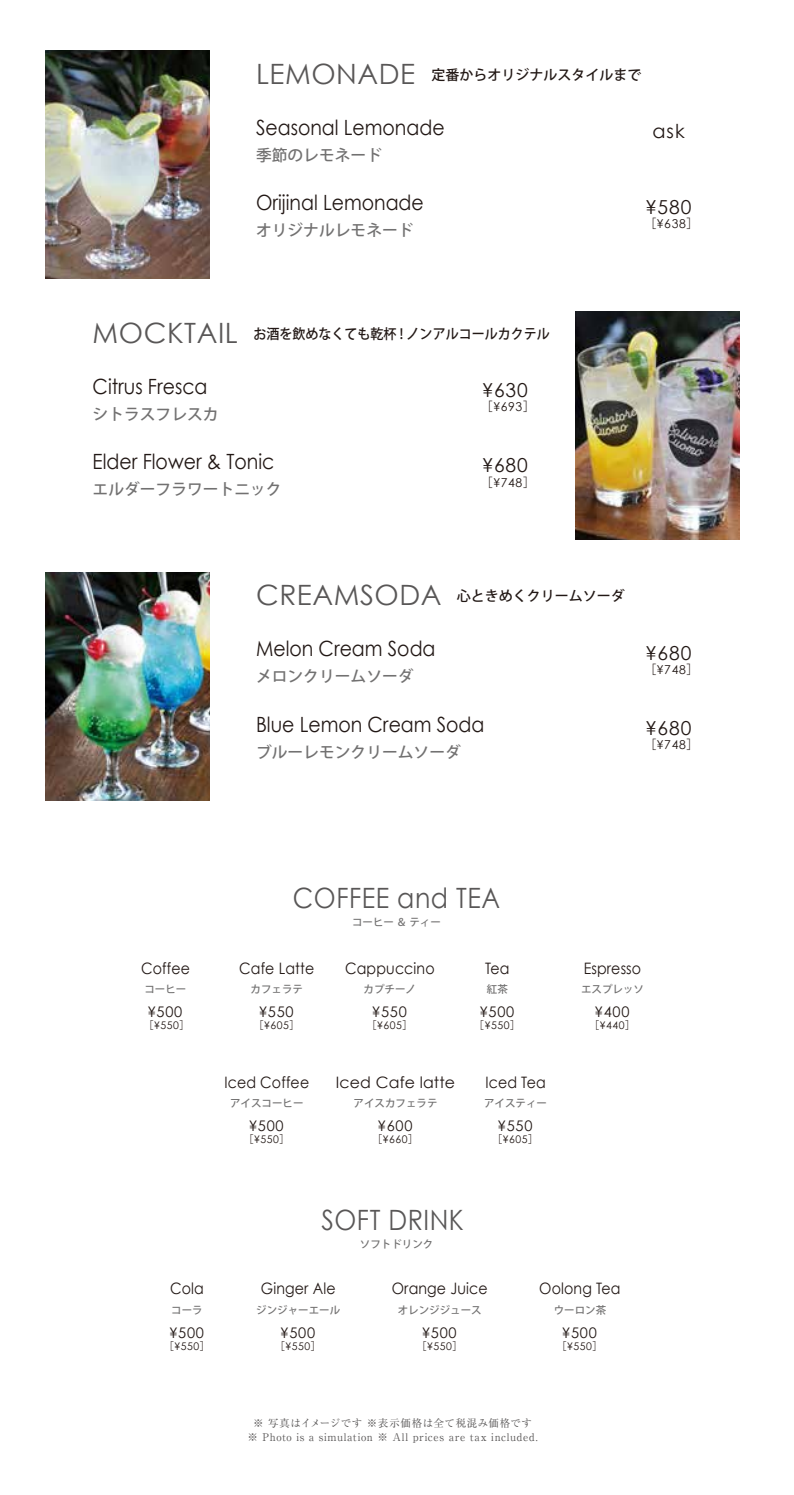
<style>
.page{position:relative;width:794px;height:1495px;background:#fff}
.page>*{position:absolute;margin:0;border:0;box-sizing:border-box;transform-origin:0 0}
.t1{font:28px "Century Gothic";letter-spacing:.02em;color:#595757}
.t2{font:28px "Century Gothic";letter-spacing:.02em;color:#595757;scale:.9 1}
.t3{font:21px "Century Gothic";color:#221815;scale:.9 1}
.t4{font:19.25px "Century Gothic";letter-spacing:.05em;color:#221815}
.t5{font:15.75px "Century Gothic";letter-spacing:.01em;color:#221815;scale:.9 1}
.t6{font:500 15.75px "Koz Go Pro";color:#727171}
.t7{font:15.75px "Century Gothic";letter-spacing:.01em;color:#221815}
.t8{font:14.7px "Century Gothic";letter-spacing:.05em;color:#221815}
.t9{font:500 14px "Koz Go Pro";color:#221815}
.t10{font:500 14px "Koz Go Pro";color:#221815;scale:.93 1}
.t11{font:12.25px "Century Gothic";letter-spacing:.05em;color:#221815}
.t12{font:500 10.5px "Koz Go Pro";color:#727171}
.t13{font:10.5px "Century Gothic";letter-spacing:.05em;color:#221815}
.t14{font:10.5px/14px "Ryumin Pro";letter-spacing:.055em;color:#595757;text-align:center}
.s1{font-family:"Koz Go Pr 6 N"}
</style>
<div class="page">
<img style="left:46px;top:50px;width:164px;height:228px">
<img style="left:576px;top:311px;width:164px;height:228px">
<img style="left:46px;top:572px;width:164px;height:228px">
<h1 class="t1" style="left:256px;top:57px;width:161px">LEMONADE</h1>
<p class="t9" style="left:431px;top:66px;width:211px">定番からオリジナルスタイルまで</p>
<p class="t3" style="left:256px;top:115px;width:211px">Seasonal Lemonade</p>
<p class="t6" style="left:256px;top:145px;width:127px">季節のレモネード</p>
<p class="t4" style="left:652px;top:120px;width:34px">ask</p>
<p class="t3" style="left:256px;top:190px;width:188px">Orijinal Lemonade</p>
<p class="t6" style="left:256px;top:220px;width:159px">オリジナルレモネード</p>
<h1 class="t1" style="left:93px;top:316px;width:147px">MOCKTAIL</h1>
<p class="t10" style="left:253px;top:325px;width:320px">お酒を飲めなくても乾杯 ! ノンアルコールカクテル</p>
<p class="t3" style="left:93px;top:373px;width:129px">Citrus Fresca</p>
<p class="t4" style="left:482px;top:378px;width:47px">¥630</p>
<p class="t6" style="left:93px;top:404px;width:127px">シトラスフレスカ</p>
<p class="t11" style="left:480px;top:400px;width:56px"><span class="s1">［</span>¥693<span class="s1">］</span></p>
<p class="t3" style="left:93px;top:449px;width:204px">Elder Flower &amp; Tonic</p>
<p class="t6" style="left:93px;top:479px;width:190px">エルダーフラワートニック</p>
<p class="t4" style="left:482px;top:454px;width:47px">¥680</p>
<p class="t11" style="left:480px;top:475px;width:56px"><span class="s1">［</span>¥748<span class="s1">］</span></p>
<p class="t4" style="left:646px;top:195px;width:47px">¥580</p>
<p class="t11" style="left:644px;top:216px;width:56px"><span class="s1">［</span>¥638<span class="s1">］</span></p>
<h1 class="t1" style="left:256px;top:578px;width:187px">CREAMSODA</h1>
<p class="t3" style="left:256px;top:636px;width:201px">Melon Cream Soda</p>
<p class="t6" style="left:256px;top:666px;width:159px">メロンクリームソーダ</p>
<p class="t9" style="left:457px;top:587px;width:169px">心ときめくクリームソーダ</p>
<p class="t3" style="left:256px;top:711px;width:255px">Blue Lemon Cream Soda</p>
<p class="t6" style="left:256px;top:742px;width:206px">ブルーレモンクリームソーダ</p>
<p class="t4" style="left:646px;top:641px;width:47px">¥680</p>
<p class="t11" style="left:644px;top:662px;width:56px"><span class="s1">［</span>¥748<span class="s1">］</span></p>
<p class="t4" style="left:646px;top:716px;width:47px">¥680</p>
<p class="t11" style="left:644px;top:737px;width:56px"><span class="s1">［</span>¥748<span class="s1">］</span></p>
<h1 class="t2" style="left:293px;top:881px;width:232px">COFFEE and TEA</h1>
<p class="t12" style="left:352px;top:916px;width:90px">コーヒー ＆ ティー</p>
<p class="t5" style="left:141px;top:958px;width:56px">Coffee</p>
<p class="t12" style="left:144px;top:983px;width:43px">コーヒー</p>
<p class="t8" style="left:148px;top:1003px;width:36px">¥500</p>
<p class="t5" style="left:239px;top:958px;width:85px">Cafe Latte</p>
<p class="t12" style="left:250px;top:983px;width:54px">カフェラテ</p>
<p class="t8" style="left:259px;top:1003px;width:36px">¥550</p>
<p class="t5" style="left:345px;top:958px;width:101px">Cappuccino</p>
<p class="t12" style="left:364px;top:983px;width:54px">カプチーノ</p>
<p class="t8" style="left:372px;top:1003px;width:36px">¥550</p>
<p class="t5" style="left:485px;top:958px;width:29px">Tea</p>
<p class="t12" style="left:487px;top:983px;width:22px">紅茶</p>
<p class="t8" style="left:480px;top:1003px;width:36px">¥500</p>
<p class="t5" style="left:584px;top:958px;width:65px">Espresso</p>
<p class="t12" style="left:581px;top:983px;width:64px">エスプレッソ</p>
<p class="t8" style="left:595px;top:1003px;width:36px">¥400</p>
<p class="t13" style="left:253px;top:1019px;width:48px"><span class="s1">［</span>¥605<span class="s1">］</span></p>
<p class="t13" style="left:474px;top:1019px;width:48px"><span class="s1">［</span>¥550<span class="s1">］</span></p>
<p class="t13" style="left:589px;top:1019px;width:48px"><span class="s1">［</span>¥440<span class="s1">］</span></p>
<p class="t13" style="left:143px;top:1019px;width:48px"><span class="s1">［</span>¥550<span class="s1">］</span></p>
<p class="t13" style="left:366px;top:1019px;width:48px"><span class="s1">［</span>¥605<span class="s1">］</span></p>
<p class="t5" style="left:224px;top:1072px;width:96px">Iced Coffee</p>
<p class="t12" style="left:230px;top:1097px;width:75px">アイスコーヒー</p>
<p class="t8" style="left:249px;top:1117px;width:36px">¥500</p>
<p class="t7" style="left:336px;top:1072px;width:121px">Iced Cafe latte</p>
<p class="t12" style="left:353px;top:1097px;width:85px">アイスカフェラテ</p>
<p class="t8" style="left:378px;top:1117px;width:36px">¥600</p>
<p class="t5" style="left:485px;top:1072px;width:69px">Iced Tea</p>
<p class="t12" style="left:484px;top:1097px;width:64px">アイスティー</p>
<p class="t8" style="left:498px;top:1117px;width:36px">¥550</p>
<p class="t13" style="left:243px;top:1133px;width:48px"><span class="s1">［</span>¥550<span class="s1">］</span></p>
<p class="t13" style="left:372px;top:1133px;width:48px"><span class="s1">［</span>¥660<span class="s1">］</span></p>
<p class="t13" style="left:492px;top:1133px;width:48px"><span class="s1">［</span>¥605<span class="s1">］</span></p>
<h1 class="t2" style="left:321px;top:1203px;width:160px">SOFT DRINK</h1>
<p class="t5" style="left:170px;top:1279px;width:39px">Cola</p>
<p class="t12" style="left:171px;top:1303px;width:33px">コーラ</p>
<p class="t8" style="left:169px;top:1323px;width:36px">¥500</p>
<p class="t5" style="left:261px;top:1279px;width:84px">Ginger Ale</p>
<p class="t12" style="left:256px;top:1303px;width:85px">ジンジャーエール</p>
<p class="t8" style="left:281px;top:1323px;width:36px">¥500</p>
<p class="t12" style="left:360px;top:1238px;width:75px">ソフトドリンク</p>
<p class="t5" style="left:392px;top:1279px;width:108px">Orange Juice</p>
<p class="t12" style="left:398px;top:1303px;width:85px">オレンジジュース</p>
<p class="t8" style="left:422px;top:1323px;width:36px">¥500</p>
<p class="t5" style="left:539px;top:1279px;width:92px">Oolong Tea</p>
<p class="t12" style="left:554px;top:1303px;width:54px">ウーロン茶</p>
<p class="t8" style="left:562px;top:1323px;width:36px">¥500</p>
<p class="t13" style="left:163px;top:1339px;width:48px"><span class="s1">［</span>¥550<span class="s1">］</span></p>
<p class="t13" style="left:274px;top:1339px;width:48px"><span class="s1">［</span>¥550<span class="s1">］</span></p>
<p class="t13" style="left:416px;top:1339px;width:48px"><span class="s1">［</span>¥550<span class="s1">］</span></p>
<p class="t13" style="left:556px;top:1339px;width:48px"><span class="s1">［</span>¥550<span class="s1">］</span></p>
<p class="t14" style="left:247px;top:1416px;width:292px">※ 写真はイメージです ※表示価格は全て税混み価格です※ Photo is a simulation ※ All prices are tax included.</p>
</div>
